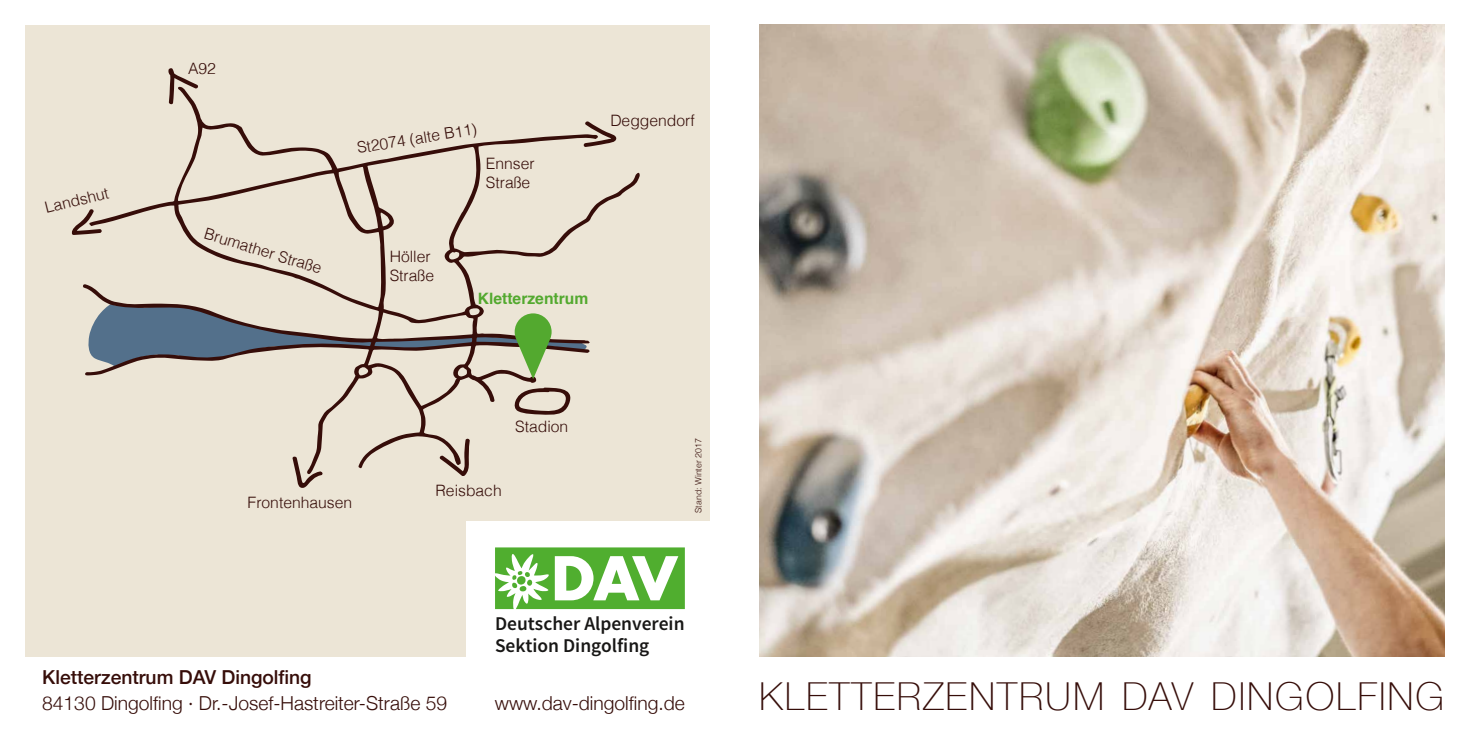
<style>
.page{position:relative;width:1469px;height:735px;background:#fff}
.page>*{position:absolute;margin:0;border:0;box-sizing:border-box;transform-origin:0 0}
.t1{font:100 38.5px "Helvetica Neue";letter-spacing:.05em;color:#360d09}
.t2{font:600 19.43px/21.3px "Source Sans Pro";color:#181716}
.t3{font:300 19.25px "Helvetica Neue";color:#360d09}
.t4{font:500 19.25px "Helvetica Neue";color:#360d09}
.t5{font:300 15.75px/18.7px "Helvetica";color:#360d09}
.t6{font:700 15.75px "Helvetica";color:#53a92f}
.t7{font:300 8.75px "Helvetica";color:#360d09}
</style>
<div class="page">
<img style="left:759px;top:25px;width:685px;height:631px">
<div style="left:25px;top:25px;width:684px;height:631px;background:#ece5d6"></div>
<div style="left:466px;top:521px;width:247px;height:137px;background:#fff"></div>
<svg style="left:103px;top:105px;width:537px;height:364px"></svg>
<svg style="left:168px;top:68px;width:30px;height:37px"></svg>
<svg style="left:581px;top:118px;width:36px;height:29px"></svg>
<svg style="left:71px;top:209px;width:32px;height:26px"></svg>
<svg style="left:437px;top:437px;width:36px;height:39px"></svg>
<svg style="left:292px;top:453px;width:33px;height:35px"></svg>
<svg style="left:83px;top:282px;width:504px;height:136px"></svg>
<svg style="left:495px;top:547px;width:190px;height:61px"></svg>
<p class="t5" style="left:43px;top:198px;width:67px;rotate:-14deg">Landshut</p>
<p class="t5" style="left:188px;top:58px;width:29px">A92</p>
<p class="t5" style="left:208px;top:223px;width:123px;rotate:17deg">Brumather Straße</p>
<p class="t5" style="left:355px;top:137px;width:123px;rotate:-9deg">St2074 (alte B11)</p>
<p class="t5" style="left:486px;top:153px;width:50px">Ennser<br>Straße</p>
<p class="t5" style="left:610px;top:110px;width:86px">Deggendorf</p>
<p class="t5" style="left:390px;top:246px;width:46px">Höller<br>Straße</p>
<p class="t6" style="left:478px;top:285px;width:112px">Kletterzentrum</p>
<p class="t5" style="left:248px;top:491px;width:106px">Frontenhausen</p>
<p class="t5" style="left:515px;top:416px;width:55px">Stadion</p>
<p class="t5" style="left:435px;top:480px;width:68px">Reisbach</p>
<p class="t7" style="left:690px;top:512px;width:76px;rotate:-90deg">Stand: Winter 2017</p>
<p class="t2" style="left:495px;top:613px;width:191px">Deutscher Alpenverein<br>Sektion Dingolfing</p>
<p class="t4" style="left:42px;top:661px;width:271px">Kletterzentrum DAV Dingolfing</p>
<p class="t3" style="left:42px;top:687px;width:406px">84130 Dingolfing · Dr.-Josef-Hastreiter-Straße 59</p>
<p class="t3" style="left:495px;top:687px;width:192px">www.dav-dingolfing.de</p>
<h1 class="t1" style="left:759px;top:666px;width:686px">KLETTERZENTRUM DAV DINGOLFING</h1>
</div>
